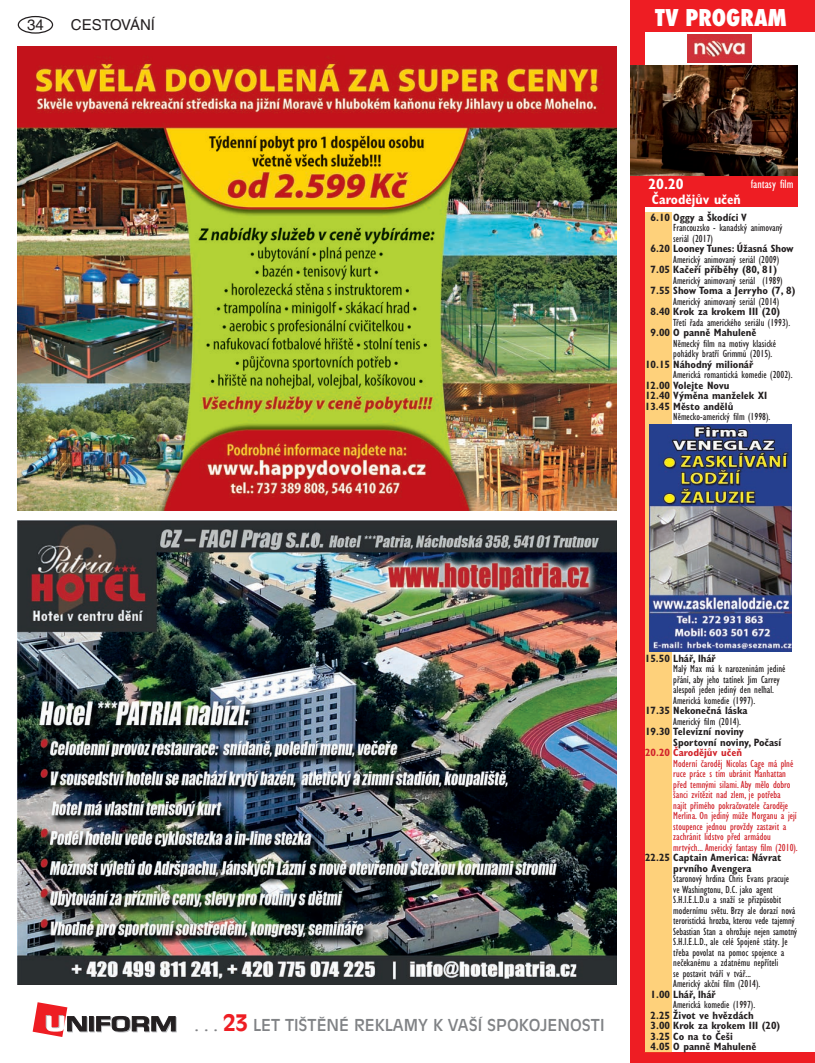
<style>
.page{position:relative;width:815px;height:1063px;background:#fff}
.page>*{position:absolute;margin:0;border:0;box-sizing:border-box;transform-origin:0 0}
.t1{font:800 condensed 22.5px "Futura";color:#fff}
.t2{font:16.25px "Antique Olive CE";color:#808285}
.t3{font:15px "Helvetica CE";color:#231f20}
.t4{font:700 condensed 15px "Gill Sans CE";color:#fff}
.t5{font:700 condensed 13.75px "Gill Sans CE";color:#fff}
.t6{font:condensed 12.5px "Gill Sans CE";color:#fff}
.t7{font:condensed 10.62px/10.5px "Gill Sans CE";color:#231f20}
.t8{font:700 condensed 10.62px/10.5px "Gill Sans CE";color:#231f20}
.t9{font:condensed 10.62px/10.5px "Gill Sans CE";color:#d1232a}
.t10{font:700 condensed 10.62px "Gill Sans CE";color:#d1232a}
.s1{font-weight:700;font-size:22.5px;color:#ee1d23}
</style>
<div class="page">
<div style="left:18px;top:16px;width:35px;height:18px;border:1px solid #231f20;border-radius:50%"></div>
<div style="left:631px;top:0;width:184px;height:32px;background:#ee1d23"></div>
<div style="left:631px;top:175px;width:166px;height:32px;background:#ee1d23"></div>
<img style="left:687px;top:34px;width:64px;height:29px">
<div style="left:631px;top:0;width:14px;height:1063px;background:#ee1d23"></div>
<div style="left:631px;top:1052px;width:184px;height:11px;background:#ee1d23"></div>
<div style="left:645px;top:213px;width:26px;height:839px;background:#fed17b"></div>
<img style="left:631px;top:66px;width:166px;height:109px">
<img style="left:18px;top:46px;width:599px;height:464px">
<img style="left:18px;top:521px;width:599px;height:464px">
<img style="left:650px;top:424px;width:141px;height:227px">
<div style="left:90px;top:1017px;width:5px;height:15px;border:1px solid #bcbdc0"></div>
<hr style="left:89px;top:1017px;width:4px;height:14px;background:#231f20">
<div style="left:89px;top:1016px;width:5px;height:15px;border:1px solid #231f20"></div>
<svg style="left:96px;top:1016px;width:81px;height:16px"></svg>
<svg style="left:33px;top:1002px;width:55px;height:35px"></svg>
<h3 class="t3" style="left:27px;top:16px;width:18px">34</h3>
<h3 class="t3" style="left:71px;top:16px;width:86px">CESTOVÁNÍ</h3>
<h1 class="t1" style="left:655px;top:2px;width:133px">TV PROGRAM</h1>
<h3 class="t4" style="left:648px;top:175px;width:37px">20.20</h3>
<p class="t5" style="left:652px;top:191px;width:90px">Čarodějův učeň</p>
<p class="t6" style="left:751px;top:176px;width:44px">fantasy film</p>
<p class="t8" style="left:651px;top:212px;width:98px">6.10 Oggy a Škodíci V</p>
<p class="t7" style="left:673px;top:223px;width:111px">Francouzsko - kanadský animovaný seriál (2017)</p>
<p class="t8" style="left:651px;top:244px;width:145px">6.20 Looney Tunes: Úžasná Show</p>
<p class="t7" style="left:673px;top:254px;width:107px">Americký animovaný seriál (2009)</p>
<p class="t8" style="left:651px;top:265px;width:128px">7.05 Kačeří příběhy (80, 81)</p>
<p class="t7" style="left:673px;top:275px;width:111px">Americký animovaný seriál (1989)</p>
<p class="t8" style="left:651px;top:286px;width:146px">7.55 Show Toma a Jerryho (7, 8)</p>
<p class="t7" style="left:673px;top:296px;width:107px">Americký animovaný seriál (2014)</p>
<p class="t8" style="left:651px;top:307px;width:131px">8.40 Krok za krokem III (20)</p>
<p class="t7" style="left:673px;top:317px;width:118px">Třetí řada amerického seriálu (1993).</p>
<p class="t8" style="left:651px;top:328px;width:107px">9.00 O panně Mahuleně</p>
<p class="t7" style="left:673px;top:338px;width:104px">Německý film na motivy klasické pohádky bratří Grimmů (2015).</p>
<p class="t8" style="left:645px;top:359px;width:110px">10.15 Náhodný milionář</p>
<p class="t7" style="left:673px;top:370px;width:121px">Americká romantická komedie (2002).</p>
<p class="t8" style="left:645px;top:380px;width:124px">12.00 Volejte Novu<br>12.40 Výměna manželek XI<br>13.45 Město andělů</p>
<p class="t7" style="left:673px;top:412px;width:99px">Německo-americký film (1998).</p>
<h2 class="t2" style="left:195px;top:1016px;width:411px">. . . <span class="s1">23</span> LET TIŠTĚNÉ REKLAMY K VAŠÍ SPOKOJENOSTI</h2>
<p class="t8" style="left:645px;top:653px;width:72px">15.50 Lhář, lhář</p>
<p class="t7" style="left:673px;top:664px;width:114px">Malý Max má k narozeninám jediné přání, aby jeho tatínek Jim Carrey alespoň jeden jediný den nelhal.<br>Americká komedie (1997).</p>
<p class="t8" style="left:645px;top:706px;width:104px">17.35 Nekonečná láska</p>
<p class="t7" style="left:673px;top:716px;width:69px">Americký film (2014).</p>
<p class="t8" style="left:673px;top:726px;width:109px;text-indent:-28px">19.30 Televizní noviny<br>Sportovní noviny, Počasí</p>
<p class="t10" style="left:645px;top:746px;width:98px">20.20 Čarodějův učeň</p>
<p class="t9" style="left:673px;top:758px;width:126px">Moderní čaroděj Nicolas Cage má plné ruce práce s tím ubránit Manhattan před temnými silami. Aby mělo dobro šanci zvítězit nad zlem, je potřeba<br>najít přímého pokračovatele čaroděje Merlina. On jediný může Morganu a její stoupence jednou provždy zastavit a zachránit lidstvo před armádou mrtvých... Americký fantasy film (2010).</p>
<p class="t8" style="left:645px;top:852px;width:138px;text-align:center">22.25 Captain America: Návrat prvního Avengera</p>
<p class="t7" style="left:673px;top:873px;width:126px">Staronový hrdina Chris Evans pracuje ve Washingtonu, D.C. jako agent S.H.I.E.L.D.u a snaží se přizpůsobit modernímu světu. Brzy ale dorazí nová teroristická hrozba, kterou vede tajemný Sebastian Stan a ohrožuje nejen samotný S.H.I.E.L.D., ale celé Spojené státy. Je třeba povolat na pomoc spojence a nečekanému a zdatnému nepříteli<br>se postavit tváří v tvář...<br>Americký akční film (2014).</p>
<p class="t8" style="left:651px;top:989px;width:67px">1.00 Lhář, lhář</p>
<p class="t7" style="left:673px;top:999px;width:84px">Americká komedie (1997).</p>
<p class="t8" style="left:651px;top:1010px;width:131px">2.25 Život ve hvězdách<br>3.00 Krok za krokem III (20)<br>3.25 Co na to Češi<br>4.05 O panně Mahuleně</p>
</div>
